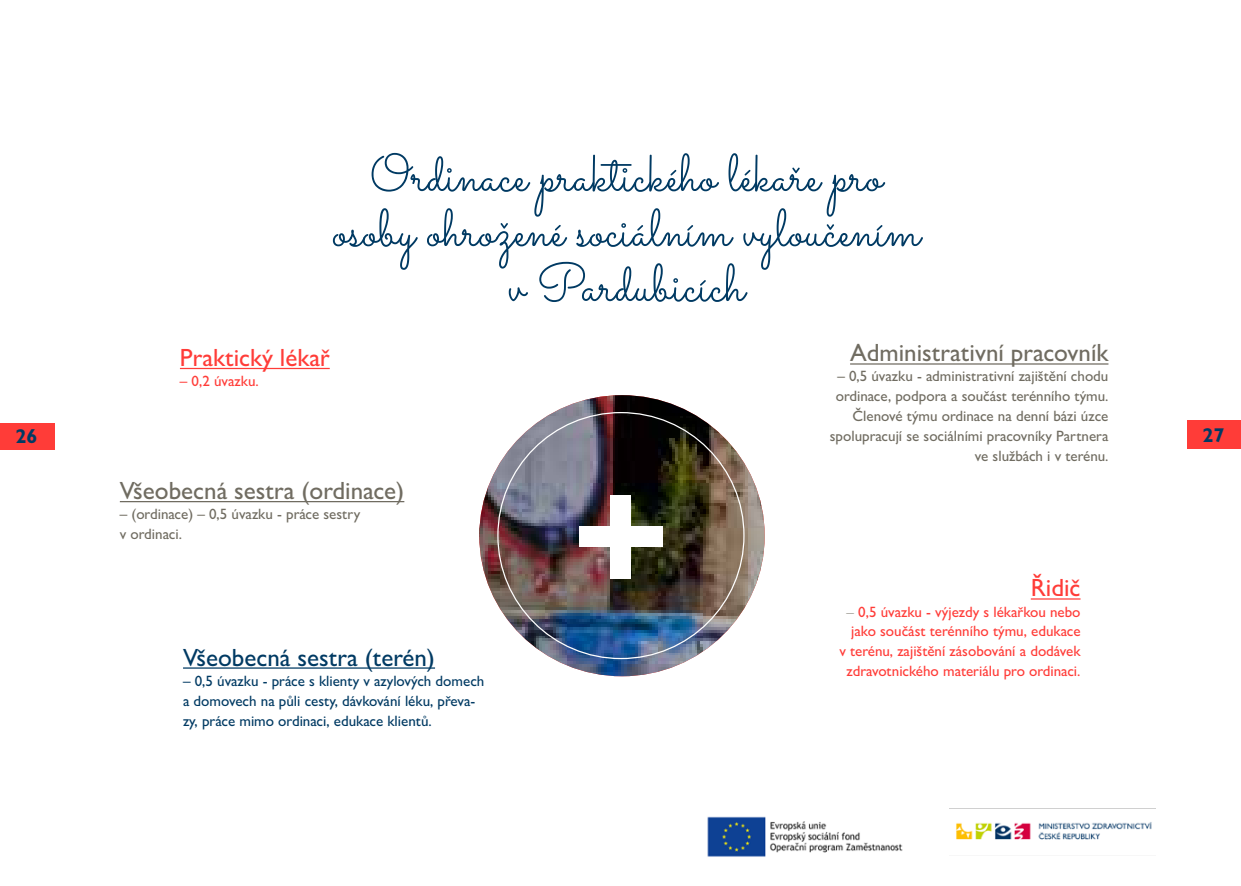
<style>
.page{position:relative;width:1241px;height:886px;background:#fff}
.page>*{position:absolute;margin:0;border:0;box-sizing:border-box;transform-origin:0 0}
.t1{font:52.5px/55px "Sacramento";color:#003a63;text-align:center}
.t2{font:500 25px "Gill Sans";color:#706c61}
.t3{font:500 25px "Gill Sans";color:#003a63}
.t4{font:500 25px "Gill Sans";color:#ff3c38}
.t5{font:700 20px "Gill Sans";color:#003a63}
.t6{font:500 15px/20px "Gill Sans";color:#706c61}
.t7{font:500 15px/20px "Gill Sans";color:#ff3c38;text-align:right}
.t8{font:500 15px/20px "Gill Sans";color:#003a63}
.s1{font-weight:300;color:#706c61}
</style>
<div class="page">
<div style="left:0;top:423px;width:55px;height:27px;background:#ff3c38"></div>
<div style="left:1186px;top:420px;width:54px;height:29px;background:#ff3c38"></div>
<img style="left:949px;top:808px;width:205px;height:32px">
<img style="left:707px;top:816px;width:196px;height:41px">
<hr style="left:180px;top:368px;width:150px;height:1px;background:#ff3c38">
<hr style="left:120px;top:501px;width:284px;height:1px;background:#706c61">
<hr style="left:850px;top:363px;width:258px;height:2px;background:#706c61">
<hr style="left:1030px;top:598px;width:50px;height:2px;background:#ff3c38">
<hr style="left:183px;top:667px;width:252px;height:2px;background:#003a63">
<img style="left:479px;top:395px;width:285px;height:281px">
<div style="left:610px;top:495px;width:20px;height:84px;background:#fff"></div>
<div style="left:579px;top:527px;width:84px;height:20px;background:#fff"></div>
<h1 class="t1" style="left:332px;top:145px;width:589px">Ordinace praktického lékaře pro osoby ohrožené sociálním vyloučením v Pardubicích</h1>
<h2 class="t2" style="left:850px;top:338px;width:260px">Administrativní pracovník</h2>
<p class="t6" style="left:829px;top:366px;width:280px;text-align:right">– 0,5 úvazku - administrativní zajištění chodu ordinace, podpora a součást terénního týmu.<br>Členové týmu ordinace na denní bázi úzce spolupracují se sociálními pracovníky Partnera ve službách i v terénu.</p>
<h2 class="t4" style="left:180px;top:343px;width:151px">Praktický lékař</h2>
<p class="t7" style="left:180px;top:371px;width:80px">– 0,2 úvazku.</p>
<h3 class="t5" style="left:15px;top:423px;width:24px">26</h3>
<h3 class="t5" style="left:1202px;top:422px;width:24px">27</h3>
<h2 class="t2" style="left:120px;top:476px;width:286px">Všeobecná sestra (ordinace)</h2>
<p class="t6" style="left:120px;top:504px;width:242px">– (ordinace) – 0,5 úvazku - práce sestry v ordinaci.</p>
<h2 class="t3" style="left:183px;top:642px;width:253px">Všeobecná sestra (terén)</h2>
<p class="t8" style="left:183px;top:670px;width:303px">– 0,5 úvazku - práce s klienty v azylových domech a domovech na půli cesty, dávkování léku, převa&shy;zy, práce mimo ordinaci, edukace klientů.</p>
<h2 class="t4" style="left:1030px;top:573px;width:51px">Řidič</h2>
<p class="t7" style="left:839px;top:601px;width:242px"><span class="s1">–</span> 0,5 úvazku - výjezdy s lékařkou nebo jako součást terénního týmu, edukace<br>v terénu, zajištění zásobování a dodávek zdravotnického materiálu pro ordinaci.</p>
</div>
